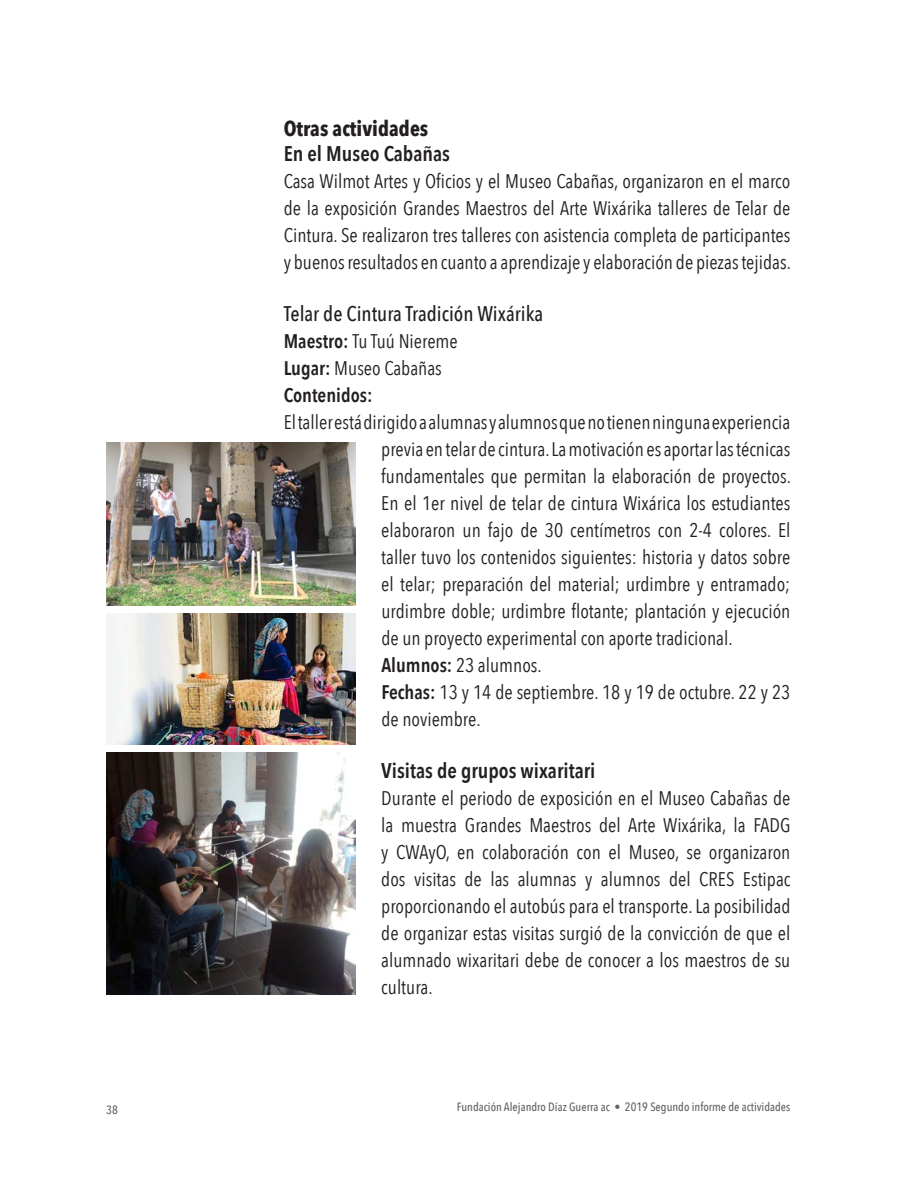
<style>
.page{position:relative;width:918px;height:1188px;background:#fff}
.page>*{position:absolute;margin:0;border:0;box-sizing:border-box;transform-origin:0 0}
.Subtitulo_2{font:600 21.15px "Avenir Next Condensed";color:#231f20}
.Subtítulo{font:500 21.15px "Avenir Next Condensed";color:#231f20}
.Titulo{font:700 21.15px "Avenir Next Condensed";color:#231f20}
.Cuerpo_de_texto{font:19.65px/27px "Avenir Next Condensed";color:#231f20;text-align:justify}
.Cuerpo_de_texto-2{font:600 19.65px "Avenir Next Condensed";color:#231f20}
.t1{font:500 12px "Avenir Next Condensed";color:#636366}
.s1{font-weight:600}
.s2{font-size:12.15px}
</style>
<div class="page">
<img style="left:106px;top:614px;width:250px;height:130px">
<img style="left:106px;top:753px;width:250px;height:242px">
<img style="left:106px;top:442px;width:250px;height:163px">
<p class="Titulo" style="left:284px;top:115px;width:146px">Otras actividades</p>
<p class="Subtitulo_2" style="left:284px;top:135px;width:168px">En el Museo Cabañas</p>
<p class="Cuerpo_de_texto" style="left:284px;top:167px;width:509px">Casa Wilmot Artes y Oficios y el Museo Cabañas, organizaron en el marco de la exposición Grandes Maestros del Arte Wixárika talleres de Telar de Cintura. Se realizaron tres talleres con asistencia completa de participantes y buenos resultados en cuanto a aprendizaje y elaboración de piezas tejidas.</p>
<p class="Subtítulo" style="left:284px;top:301px;width:261px">Telar de Cintura Tradición Wixárika</p>
<p class="Cuerpo_de_texto" style="left:284px;top:327px;width:176px"><span class="s1">Maestro:</span> Tu Tuú Niereme</p>
<p class="Cuerpo_de_texto" style="left:284px;top:354px;width:160px"><span class="s1">Lugar:</span> Museo Cabañas</p>
<p class="Cuerpo_de_texto-2" style="left:284px;top:378px;width:90px">Contenidos:</p>
<p class="Cuerpo_de_texto" style="left:381px;top:408px;width:411px;text-indent:-98px">El taller está dirigido a alumnas y alumnos que no tienen ninguna experiencia previa en telar de cintura. La motivación es aportar las técnicas fundamentales que permitan la elaboración de proyectos.<br>En el 1er nivel de telar de cintura Wixárica los estudiantes elaboraron un fajo de 30 centímetros con 2-4 colores. El taller tuvo los contenidos siguientes: historia y datos sobre el telar; preparación del material; urdimbre y entramado; urdimbre doble; urdimbre flotante; plantación y ejecución de un proyecto experimental con aporte tradicional.</p>
<p class="Cuerpo_de_texto" style="left:381px;top:651px;width:162px"><span class="s1">Alumnos:</span> 23 alumnos.</p>
<p class="Cuerpo_de_texto" style="left:381px;top:678px;width:411px"><span class="s1">Fechas:</span> 13 y 14 de septiembre. 18 y 19 de octubre. 22 y 23 de noviembre.</p>
<p class="Subtitulo_2" style="left:381px;top:753px;width:216px">Visitas de grupos wixaritari</p>
<p class="Cuerpo_de_texto" style="left:381px;top:784px;width:411px">Durante el periodo de exposición en el Museo Cabañas de la muestra Grandes Maestros del Arte Wixárika, la FADG y CWAyO, en colaboración con el Museo, se organizaron dos visitas de las alumnas y alumnos del CRES Estipac proporcionando el autobús para el transporte. La posibilidad de organizar estas visitas surgió de la convicción de que el alumnado wixaritari debe de conocer a los maestros de su cultura.</p>
<p class="t1" style="left:106px;top:1103px;width:13px">38</p>
<p class="t1" style="left:457px;top:1100px;width:335px">Fundación Alejandro Díaz Guerra ac • <span class="s2">2019 Segundo informe de actividades</span></p>
</div>
